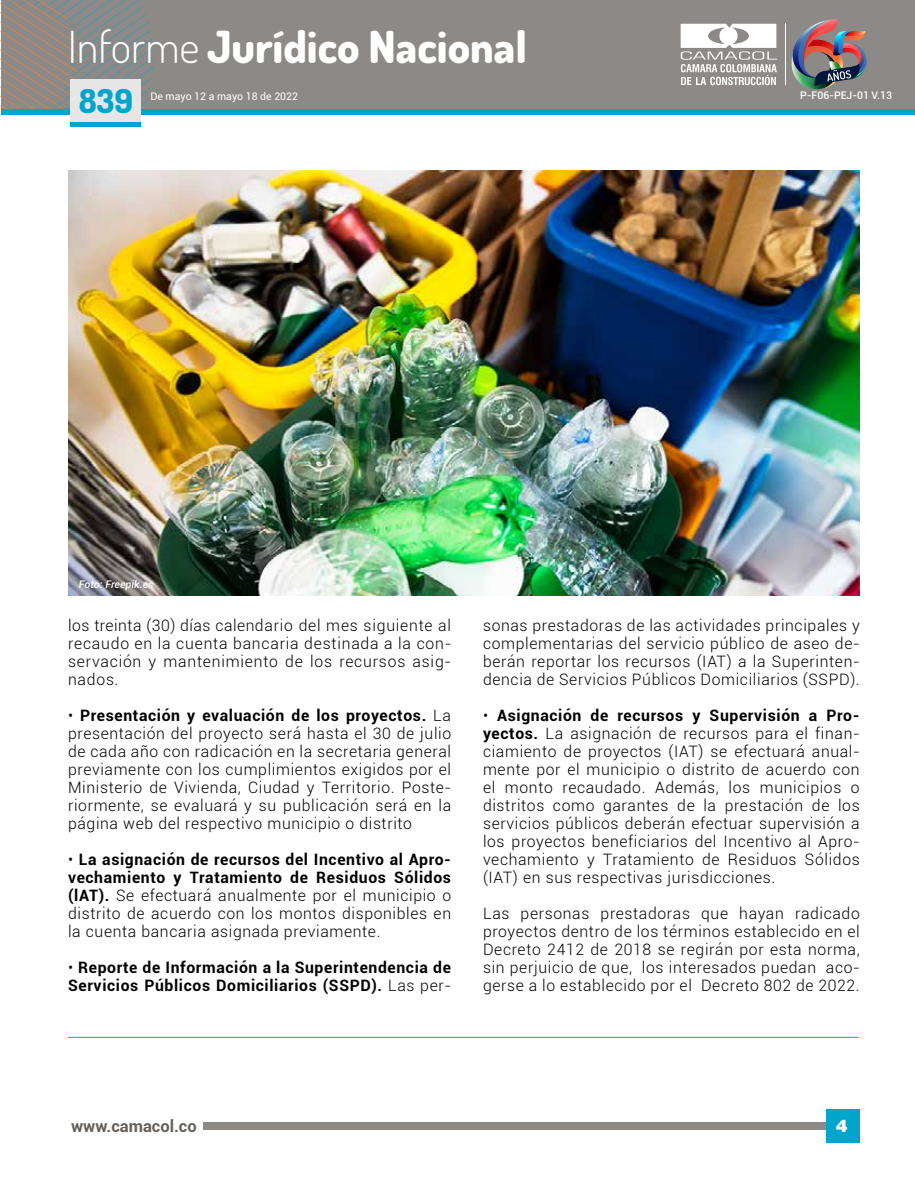
<style>
.page{position:relative;width:915px;height:1191px;background:#fff}
.page>*{position:absolute;margin:0;border:0;box-sizing:border-box;transform-origin:0 0}
.t1{font:800 44.25px "Dosis";color:#fff}
.t2{font:800 33px "Dosis";color:#00a5ce}
.t3{font:900 19.5px "Roboto";color:#fff}
.t4{font:900 19.5px "Helvetica";color:#fff}
.t5{font:700 16.5px "Roboto";color:#66605c}
.t6{font:300 15.75px/18px "Roboto";letter-spacing:.04em;color:#000;text-align:justify}
.t7{font:700 15.75px/18px "Roboto";letter-spacing:.04em;color:#000}
.t8{font:10.5px "Roboto";color:#fff}
.t9{font:500 10.5px "Roboto";color:#fff}
.t10{font:italic 500 10.5px "Roboto";color:#fff}
.s1{font-weight:300}
.s2{font-weight:700}
</style>
<div class="page">
<div style="left:203px;top:1122px;width:655px;height:7px;background:#8c8986"></div>
<div style="left:825px;top:1109px;width:33px;height:34px;background:#00a5ce"></div>
<div style="left:1px;top:0;width:913px;height:108px;background:#8c8986"></div>
<div style="left:1px;top:109px;width:913px;height:5px;background:#00a5ce"></div>
<svg style="left:1px;top:0;width:158px;height:109px"></svg>
<div style="left:70px;top:122px;width:70px;height:5px;background:#00a5ce"></div>
<div style="left:70px;top:79px;width:70px;height:43px;background:#e7e6e6"></div>
<img style="left:791px;top:19px;width:75px;height:70px">
<svg style="left:680px;top:24px;width:96px;height:61px"></svg>
<hr style="left:785px;top:24px;width:1px;height:61px;background:#fff">
<hr style="left:68px;top:1037px;width:790px;height:1px;background:#00a5ce">
<img style="left:68px;top:170px;width:791px;height:425px">
<h1 class="t1" style="left:68px;top:18px;width:460px"><span class="s1">Informe</span> Jurídico Nacional</h1>
<h2 class="t2" style="left:79px;top:80px;width:56px">839</h2>
<p class="t8" style="left:150px;top:89px;width:149px">De mayo 12 a mayo 18 de 2022</p>
<p class="t10" style="left:79px;top:577px;width:76px">Foto: Freepik.es</p>
<p class="t9" style="left:800px;top:87px;width:93px">P-F06-PEJ-01 V.13</p>
<p class="t6" style="left:68px;top:615px;width:384px">los treinta (30) días calendario del mes siguiente al recaudo en la cuenta bancaria destinada a la con&shy;servación y mantenimiento de los recursos asig&shy;nados.</p>
<p class="t6" style="left:68px;top:705px;width:384px">• <span class="s2">Presentación y evaluación de los proyectos.</span> La presentación del proyecto será hasta el 30 de julio de cada año con radicación en la secretaria general previamente con los cumplimientos exigidos por el Ministerio de Vivienda, Ciudad y Territorio. Poste&shy;riormente, se evaluará y su publicación será en la página web del respectivo municipio o distrito</p>
<p class="t6" style="left:68px;top:849px;width:384px">• <span class="s2">La asignación de recursos del Incentivo al Apro&shy;vechamiento y Tratamiento de Residuos Sólidos (lAT).</span> Se efectuará anualmente por el municipio o distrito de acuerdo con los montos disponibles en la cuenta bancaria asignada previamente.</p>
<p class="t7" style="left:68px;top:957px;width:384px"><span class="s1">•</span> Reporte de Información a la Superintendencia de<br>Servicios Públicos Domiciliarios (SSPD). <span class="s1">Las per-</span></p>
<p class="t6" style="left:483px;top:615px;width:378px">sonas prestadoras de las actividades principales y complementarias del servicio público de aseo de&shy;berán reportar los recursos (IAT) a la Superinten&shy;dencia de Servicios Públicos Domiciliarios (SSPD).</p>
<p class="t6" style="left:483px;top:705px;width:378px">• <span class="s2">Asignación de recursos y Supervisión a Pro&shy;yectos.</span> La asignación de recursos para el finan&shy;ciamiento de proyectos (IAT) se efectuará anual&shy;mente por el municipio o distrito de acuerdo con el monto recaudado. Además, los municipios o distritos como garantes de la prestación de los servicios públicos deberán efectuar supervisión a los proyectos beneficiarios del Incentivo al Apro&shy;vechamiento y Tratamiento de Residuos Sólidos (IAT) en sus respectivas jurisdicciones.</p>
<p class="t6" style="left:483px;top:903px;width:378px">Las personas prestadoras que hayan radicado proyectos dentro de los términos establecido en el Decreto 2412 de 2018 se regirán por esta norma, sin perjuicio de que, los interesados puedan aco&shy;gerse a lo establecido por el Decreto 802 de 2022.</p>
<p class="t5" style="left:71px;top:1114px;width:127px">www.camacol.co</p>
<p class="t3" style="left:836px;top:1114px;width:13px">1</p>
<p class="t4" style="left:836px;top:1118px;width:13px">4</p>
</div>
